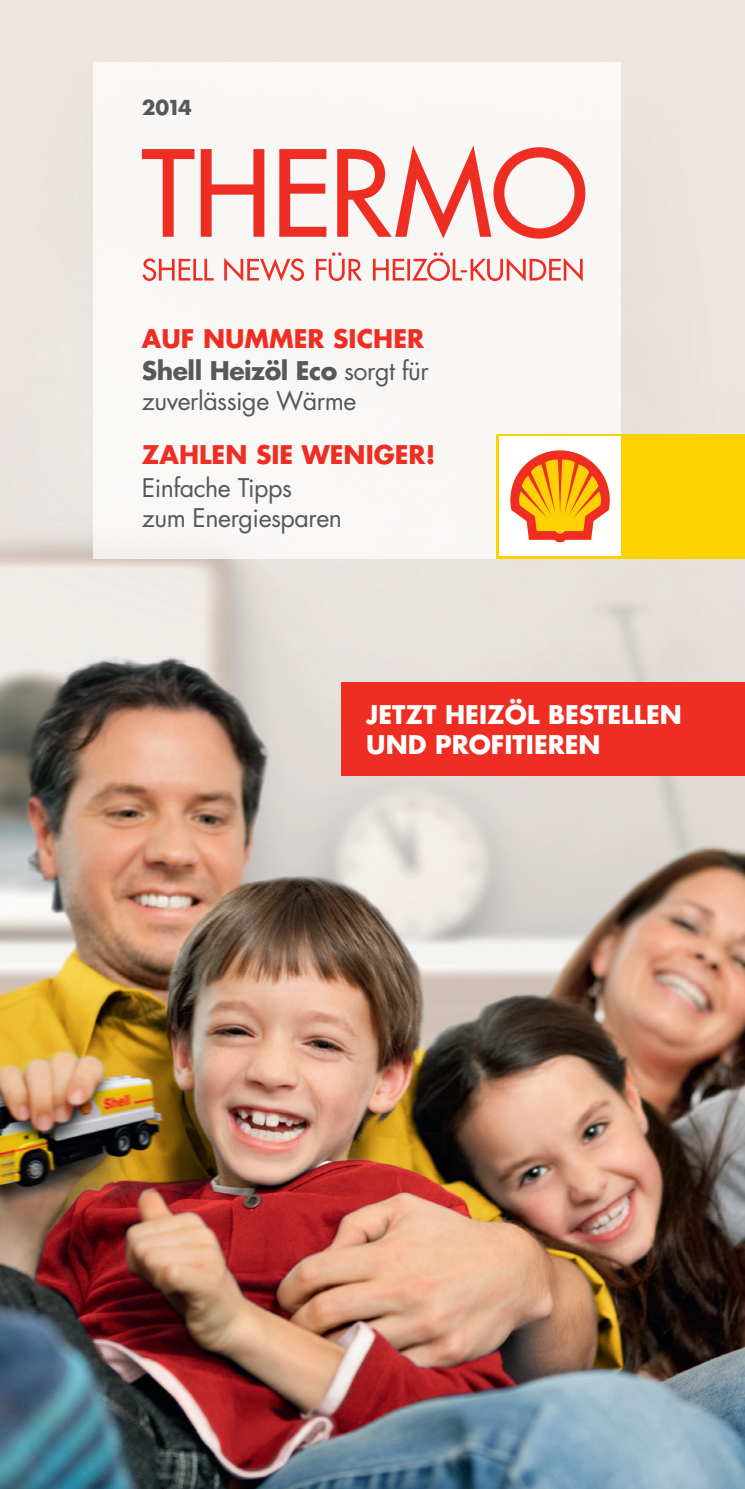
<style>
.page{position:relative;width:745px;height:1489px;background:#fff}
.page>*{position:absolute;margin:0;border:0;box-sizing:border-box;transform-origin:0 0}
.t1{font:700 25px/32.5px "Futura LT";letter-spacing:-.01em;color:#ee2e22}
.t2{font:25px/30px "Futura LT";letter-spacing:-.02em;color:#57585a}
.t3{font:700 25px/30px "Futura LT";color:#fff}
.t4{font:700 20px "Futura LT";color:#57585a}
.s1{color:#57585a}
.s2{font-weight:400;color:#57585a}
</style>
<div class="page">
<img style="left:0;top:0;width:744px;height:1488px">
<div style="left:341px;top:682px;width:403px;height:93px;background:#ee2e22"></div>
<div style="left:93px;top:62px;width:527px;height:496px;background:#f9f7f6"></div>
<div style="left:496px;top:434px;width:248px;height:124px;background:#fed105"></div>
<div style="left:499px;top:437px;width:121px;height:119px;background:#fff"></div>
<svg style="left:510px;top:450px;width:100px;height:93px"></svg>
<svg style="left:142px;top:252px;width:440px;height:29px"></svg>
<svg style="left:142px;top:145px;width:443px;height:94px"></svg>
<p class="t4" style="left:142px;top:94px;width:51px">2014</p>
<p class="t1" style="left:142px;top:322px;width:288px">AUF NUMMER SICHER<br><span class="s1">SHELL HEIZÖL ECO</span> <span class="s2">sorgt für</span></p>
<p class="t2" style="left:142px;top:386px;width:216px">zuverlässige Wärme</p>
<p class="t1" style="left:142px;top:438px;width:36px">ZAHLEN</p>
<p class="t1" style="left:256px;top:438px;width:181px">SIE WENIGER!</p>
<p class="t2" style="left:142px;top:473px;width:201px">Einfache Tipps zum Energiesparen</p>
<p class="t3" style="left:366px;top:699px;width:317px">JETZT HEIZÖL BESTELLEN<br>UND PROFITIEREN</p>
</div>
